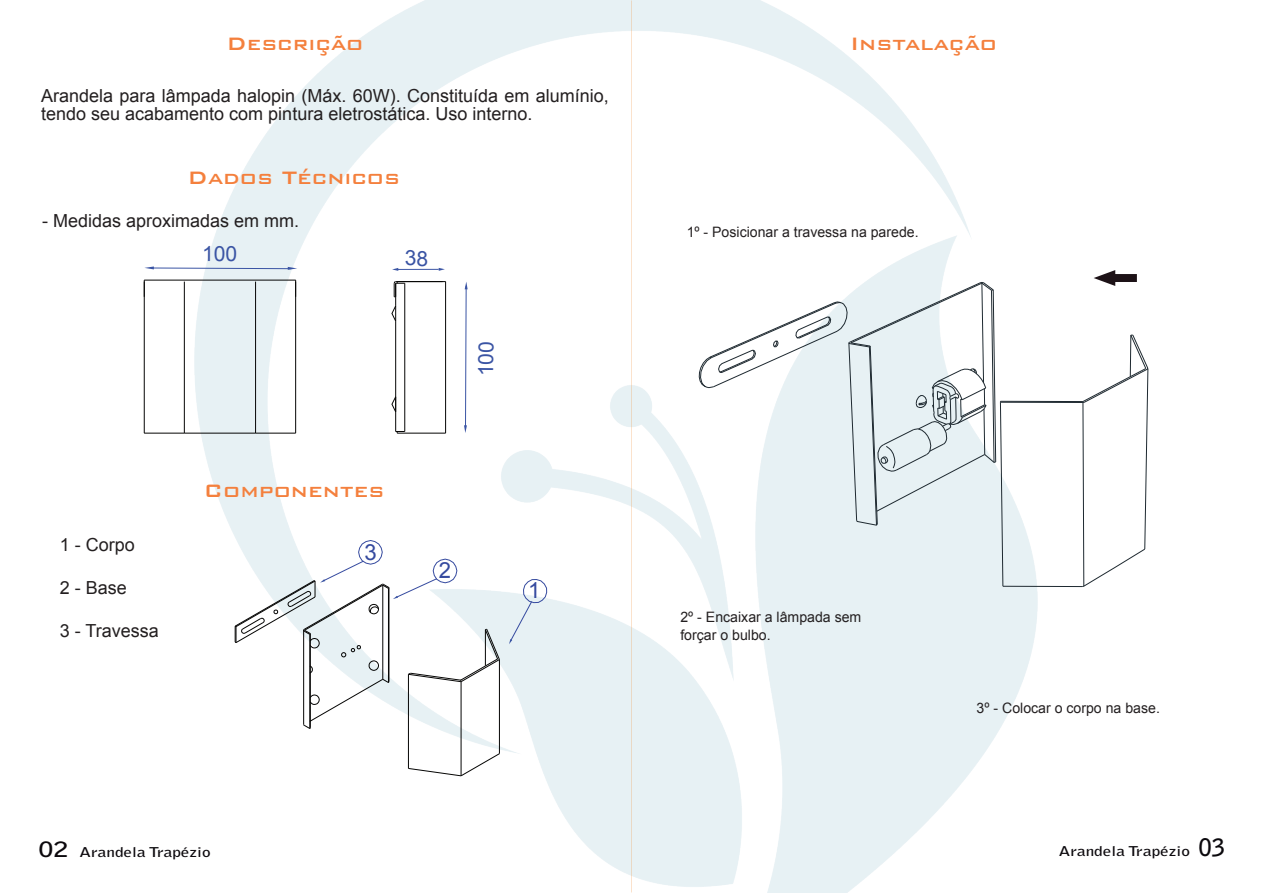
<style>
.page{position:relative;width:1263px;height:893px;background:#fff}
.page>*{position:absolute;margin:0;border:0;box-sizing:border-box;transform-origin:0 0}
.t1{font:500 24px "Bank Gothic BT";color:#f4803d}
.t2{font:22.2px "Arial";color:#354a9f}
.t3{font:21px "Arial";color:#3a54a4}
.t4{font:18px/18px "Arial";color:#231f20}
.t5{font:14.4px/17.2px "Arial";color:#231f20}
.t6{font:700 13.5px "Bell Gothic Std";color:#0c090d;scale:1.28 1}
.s1{font-size:21px}
.s2{font-size:24px;color:#0b090d}
</style>
<div class="page">
<img style="left:194px;top:0;width:844px;height:893px">
<hr style="left:397px;top:269px;width:42px;height:1px;background:#3a54a4">
<svg style="left:392px;top:268px;width:6px;height:3px"></svg>
<svg style="left:439px;top:268px;width:6px;height:3px"></svg>
<svg style="left:464px;top:282px;width:4px;height:151px"></svg>
<svg style="left:509px;top:579px;width:38px;height:65px"></svg>
<svg style="left:1094px;top:270px;width:43px;height:16px"></svg>
<svg style="left:144px;top:266px;width:153px;height:4px"></svg>
<hr style="left:395px;top:321px;width:1px;height:110px;background:#050504">
<hr style="left:404px;top:283px;width:1px;height:148px;background:#050504">
<hr style="left:445px;top:282px;width:1px;height:151px;background:#050504">
<svg style="left:391px;top:396px;width:5px;height:16px"></svg>
<hr style="left:397px;top:433px;width:49px;height:1px;background:#050504">
<svg style="left:396px;top:431px;width:9px;height:2px"></svg>
<hr style="left:397px;top:281px;width:49px;height:1px;background:#050504">
<svg style="left:391px;top:281px;width:14px;height:41px"></svg>
<hr style="left:144px;top:280px;width:152px;height:1px;background:#050504">
<hr style="left:184px;top:433px;width:72px;height:1px;background:#050504">
<hr style="left:184px;top:282px;width:1px;height:151px;background:#050504">
<hr style="left:144px;top:282px;width:1px;height:151px;background:#050504">
<hr style="left:144px;top:433px;width:40px;height:1px;background:#050504">
<hr style="left:295px;top:282px;width:1px;height:151px;background:#050504">
<hr style="left:255px;top:282px;width:1px;height:151px;background:#050504">
<hr style="left:256px;top:433px;width:40px;height:1px;background:#050504">
<svg style="left:295px;top:280px;width:2px;height:17px"></svg>
<svg style="left:144px;top:280px;width:1px;height:17px"></svg>
<hr style="left:408px;top:674px;width:1px;height:94px;background:#050504">
<hr style="left:461px;top:682px;width:1px;height:94px;background:#050504">
<hr style="left:499px;top:659px;width:1px;height:95px;background:#050504">
<svg style="left:408px;top:753px;width:92px;height:23px"></svg>
<svg style="left:235px;top:540px;width:265px;height:189px"></svg>
<hr style="left:1000px;top:401px;width:83px;height:1px;background:#1e2930">
<hr style="left:1000px;top:402px;width:83px;height:1px;background:#1e2930">
<hr style="left:1003px;top:586px;width:79px;height:1px;background:#1e2930">
<svg style="left:1082px;top:335px;width:66px;height:252px"></svg>
<svg style="left:699px;top:282px;width:304px;height:305px"></svg>
<svg style="left:478px;top:342px;width:16px;height:32px"></svg>
<h1 class="t1" style="left:226px;top:31px;width:138px">Descrição</h1>
<p class="t4" style="left:41px;top:87px;width:569px">Arandela para lâmpada halopin (Máx. 60W). Constituída em alumínio, tendo seu acabamento com pintura eletrostática. Uso interno.</p>
<h1 class="t1" style="left:187px;top:164px;width:214px">Dados Técnicos</h1>
<p class="t4" style="left:42px;top:212px;width:259px">- Medidas aproximadas em mm.</p>
<p class="t3" style="left:202px;top:240px;width:37px">100</p>
<p class="t3" style="left:405px;top:244px;width:25px">38</p>
<h1 class="t1" style="left:850px;top:31px;width:149px">Instalação</h1>
<p class="t5" style="left:687px;top:223px;width:233px">1º - Posicionar a travessa na parede.</p>
<p class="t4" style="left:60px;top:536px;width:77px">1 - Corpo</p>
<p class="t4" style="left:60px;top:579px;width:69px">2 - Base</p>
<p class="t4" style="left:60px;top:622px;width:101px">3 - Travessa</p>
<h1 class="t1" style="left:204px;top:477px;width:182px">Componentes</h1>
<p class="t2" style="left:364px;top:537px;width:14px">3</p>
<p class="t2" style="left:439px;top:556px;width:14px">2</p>
<p class="t2" style="left:528px;top:576px;width:14px">1</p>
<p class="t5" style="left:680px;top:609px;width:182px">2º - Encaixar a lâmpada sem forçar o bulbo.</p>
<p class="t5" style="left:976px;top:699px;width:185px">3º - Colocar o corpo na base.</p>
<p class="t6" style="left:39px;top:843px;width:136px"><span class="s1">02</span> Arandela Trapézio</p>
<p class="t6" style="left:1059px;top:843px;width:131px">Arandela Trapézio <span class="s2">03</span></p>
</div>
